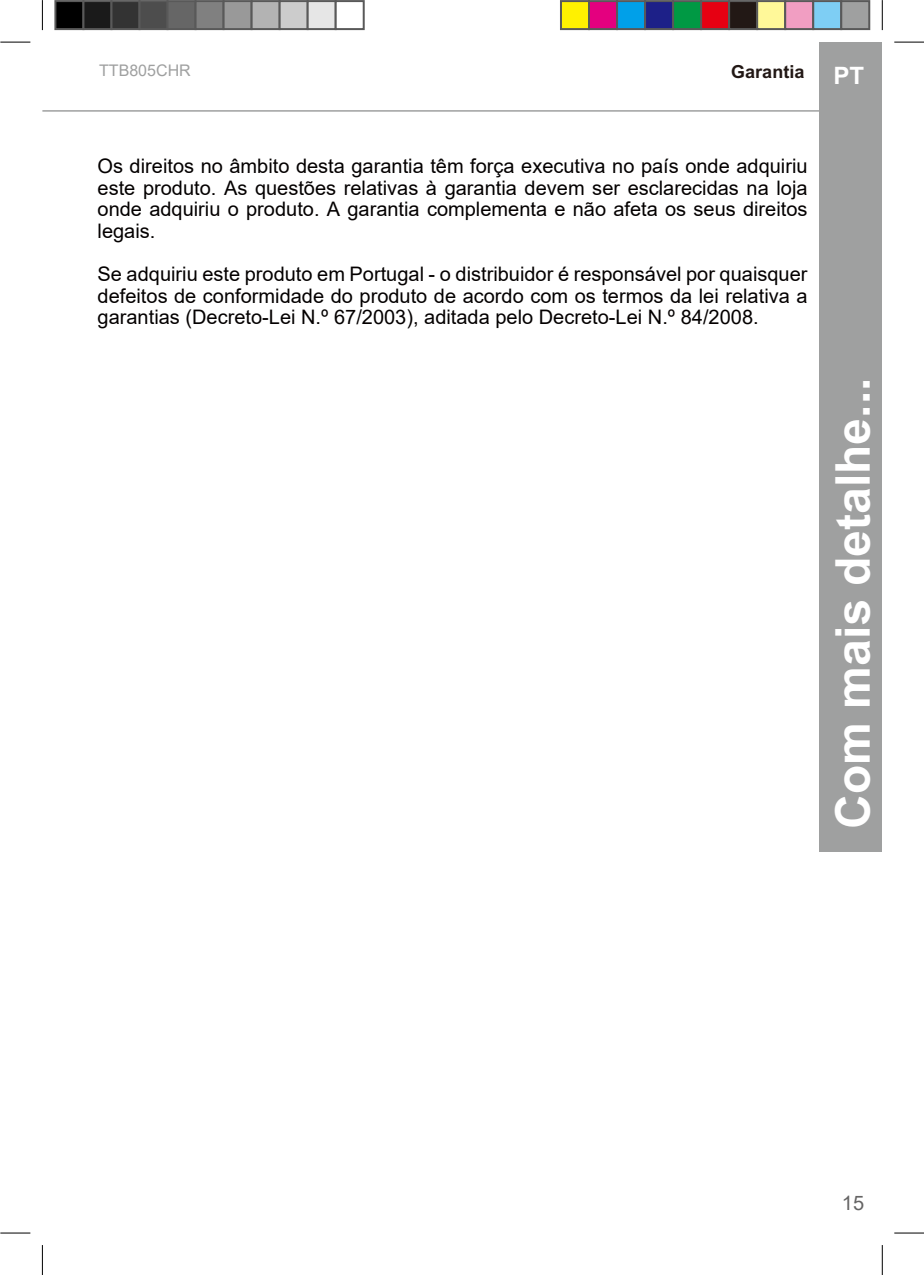
<style>
.page{position:relative;width:924px;height:1275px;background:#fff}
.page>*{position:absolute;margin:0;border:0;box-sizing:border-box;transform-origin:0 0}
.t1{font:700 48px "Arial";color:#fff}
.t2{font:20px/21.6px "Arial";color:#040000;text-align:justify}
.t3{font:20px "Arial";color:#656464}
.t4{font:700 18px "Arial";color:#221815}
.t5{font:16px "Arial";color:#9fa0a0}
.s1{font-size:24px;color:#fff}
</style>
<div class="page">
<hr style="left:42px;top:110px;width:777px;height:2px;background:#9fa0a0">
<div style="left:819px;top:42px;width:62px;height:810px;background:#9fa0a0"></div>
<hr style="left:0;top:42px;width:30px;height:1px;background:#000">
<hr style="left:893px;top:42px;width:30px;height:1px;background:#000">
<hr style="left:0;top:1232px;width:30px;height:1px;background:#000">
<hr style="left:893px;top:1232px;width:30px;height:1px;background:#000">
<hr style="left:42px;top:0;width:1px;height:30px;background:#000">
<hr style="left:42px;top:1245px;width:1px;height:30px;background:#000">
<hr style="left:881px;top:0;width:1px;height:30px;background:#000">
<hr style="left:881px;top:1245px;width:1px;height:30px;background:#000">
<div style="left:55px;top:1px;width:28px;height:28px;background:#000"></div>
<div style="left:54px;top:0;width:30px;height:30px;border:2px solid #595959"></div>
<div style="left:83px;top:1px;width:28px;height:28px;background:#1a1a1a"></div>
<div style="left:82px;top:0;width:30px;height:30px;border:2px solid #595959"></div>
<div style="left:111px;top:1px;width:28px;height:28px;background:#333"></div>
<div style="left:110px;top:0;width:30px;height:30px;border:2px solid #595959"></div>
<div style="left:139px;top:1px;width:28px;height:28px;background:#4d4d4d"></div>
<div style="left:138px;top:0;width:30px;height:30px;border:2px solid #595959"></div>
<div style="left:167px;top:1px;width:28px;height:28px;background:#666"></div>
<div style="left:166px;top:0;width:30px;height:30px;border:2px solid #595959"></div>
<div style="left:195px;top:1px;width:28px;height:28px;background:#808080"></div>
<div style="left:194px;top:0;width:30px;height:30px;border:2px solid #595959"></div>
<div style="left:223px;top:1px;width:28px;height:28px;background:#999"></div>
<div style="left:222px;top:0;width:30px;height:30px;border:2px solid #595959"></div>
<div style="left:251px;top:1px;width:28px;height:28px;background:#b3b3b3"></div>
<div style="left:250px;top:0;width:30px;height:30px;border:2px solid #595959"></div>
<div style="left:279px;top:1px;width:28px;height:28px;background:#ccc"></div>
<div style="left:278px;top:0;width:30px;height:30px;border:2px solid #595959"></div>
<div style="left:307px;top:1px;width:28px;height:28px;background:#e6e6e6"></div>
<div style="left:306px;top:0;width:30px;height:30px;border:2px solid #595959"></div>
<div style="left:334px;top:0;width:30px;height:30px;border:2px solid #595959"></div>
<div style="left:560px;top:1px;width:28px;height:28px;background:#fff100"></div>
<div style="left:559px;top:0;width:30px;height:30px;border:2px solid #595959"></div>
<div style="left:588px;top:1px;width:28px;height:28px;background:#e4007f"></div>
<div style="left:587px;top:0;width:30px;height:30px;border:2px solid #595959"></div>
<div style="left:616px;top:1px;width:28px;height:28px;background:#00a0e9"></div>
<div style="left:615px;top:0;width:30px;height:30px;border:2px solid #595959"></div>
<div style="left:644px;top:1px;width:28px;height:28px;background:#1d2088"></div>
<div style="left:643px;top:0;width:30px;height:30px;border:2px solid #595959"></div>
<div style="left:672px;top:1px;width:28px;height:28px;background:#094"></div>
<div style="left:671px;top:0;width:30px;height:30px;border:2px solid #595959"></div>
<div style="left:700px;top:1px;width:28px;height:28px;background:#e60012"></div>
<div style="left:699px;top:0;width:30px;height:30px;border:2px solid #595959"></div>
<div style="left:728px;top:1px;width:28px;height:28px;background:#221815"></div>
<div style="left:727px;top:0;width:30px;height:30px;border:2px solid #595959"></div>
<div style="left:756px;top:1px;width:28px;height:28px;background:#fff899"></div>
<div style="left:755px;top:0;width:30px;height:30px;border:2px solid #595959"></div>
<div style="left:784px;top:1px;width:28px;height:28px;background:#f19ec2"></div>
<div style="left:783px;top:0;width:30px;height:30px;border:2px solid #595959"></div>
<div style="left:812px;top:1px;width:28px;height:28px;background:#7ecef4"></div>
<div style="left:811px;top:0;width:30px;height:30px;border:2px solid #595959"></div>
<div style="left:840px;top:1px;width:28px;height:28px;background:#9fa0a0"></div>
<div style="left:839px;top:0;width:30px;height:30px;border:2px solid #595959"></div>
<p class="t5" style="left:99px;top:60px;width:93px">TTB805CHR</p>
<p class="t4" style="left:731px;top:61px;width:134px">Garantia <span class="s1">PT</span></p>
<p class="t2" style="left:97px;top:155px;width:711px">Os direitos no âmbito desta garantia têm força executiva no país onde adquiriu este produto. As questões relativas à garantia devem ser esclarecidas na loja onde adquiriu o produto. A garantia complementa e não afeta os seus direitos legais.</p>
<p class="t2" style="left:97px;top:263px;width:711px">Se adquiriu este produto em Portugal - o distribuidor é responsável por quaisquer defeitos de conformidade do produto de acordo com os termos da lei relativa a garantias (Decreto-Lei N.º 67/2003), aditada pelo Decreto-Lei N.º 84/2008.</p>
<h1 class="t1" style="left:824px;top:828px;width:452px;rotate:-90deg">Com mais detalhe...</h1>
<p class="t3" style="left:841px;top:1189px;width:24px">15</p>
</div>
